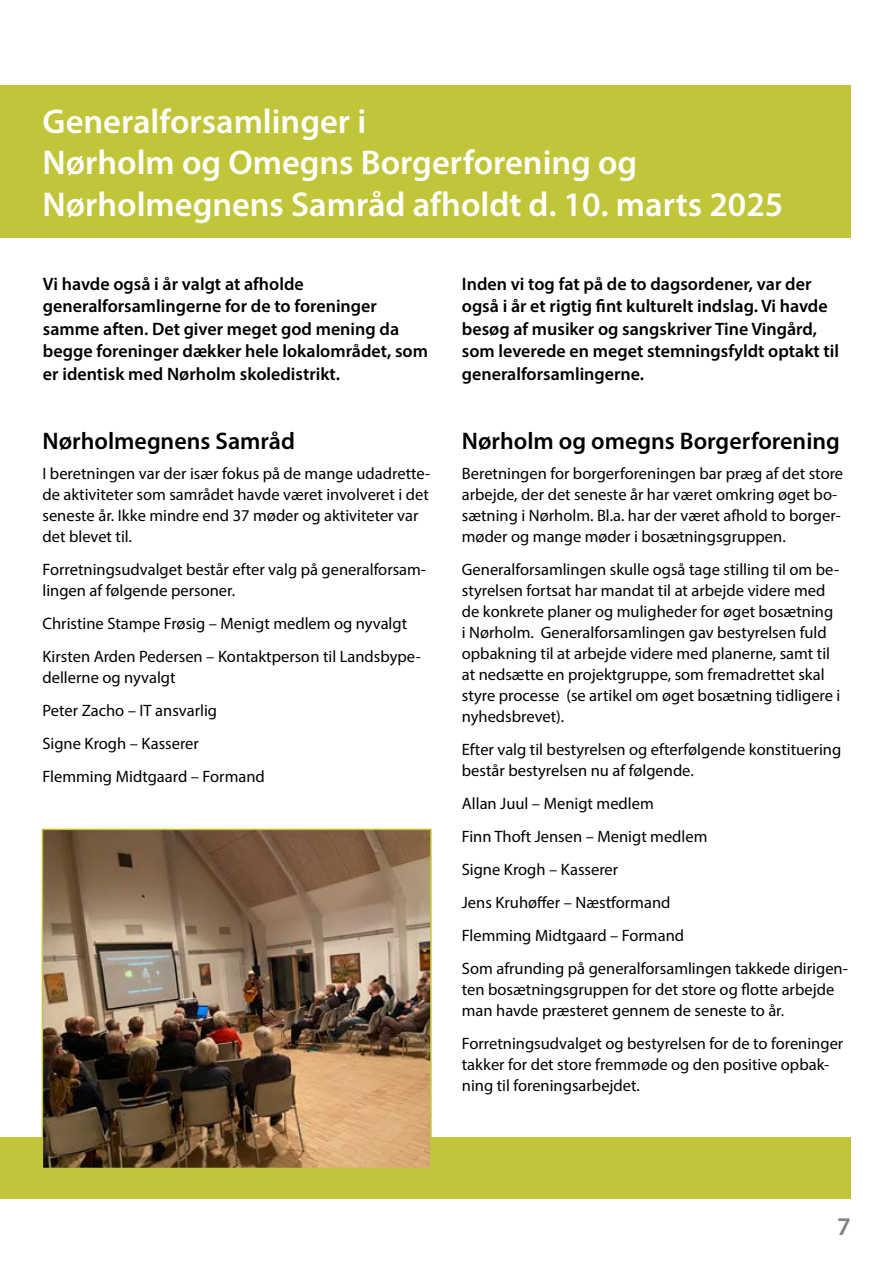
<style>
.page{position:relative;width:893px;height:1263px;background:#fff}
.page>*{position:absolute;margin:0;border:0;box-sizing:border-box;transform-origin:0 0}
.t1{font:600 34.5px/41.4px "Myriad Pro";color:#fff}
.t2{font:600 25.5px "Myriad Pro";color:#808285}
.t3{font:600 24px "Myriad Pro";color:#000}
.t4{font:600 18px/22.5px "Myriad Pro";color:#000}
.t5{font:16.5px/21px "Myriad Pro";color:#000}
</style>
<div class="page">
<div style="left:0;top:1137px;width:851px;height:62px;background:#c1c539"></div>
<div style="left:0;top:85px;width:850px;height:153px;background:#c1c539"></div>
<img style="left:44px;top:831px;width:386px;height:336px">
<div style="left:42px;top:829px;width:390px;height:340px;border:1px solid #c1c539"></div>
<h1 class="t1" style="left:43px;top:100px;width:742px">Generalforsamlinger i<br>Nørholm og Omegns Borgerforening og<br>Nørholmegnens Samråd afholdt d. 10. marts 2025</h1>
<p class="t4" style="left:43px;top:272px;width:386px">Vi havde også i år valgt at afholde generalforsamlingerne for de to foreninger samme aften. Det giver meget god mening da begge foreninger dækker hele lokalområdet, som er identisk med Nørholm skoledistrikt.</p>
<p class="t4" style="left:462px;top:272px;width:379px">Inden vi tog fat på de to dagsordener, var der også i år et rigtig fint kulturelt indslag. Vi havde besøg af musiker og sangskriver Tine Vingård, som leverede en meget stemningsfyldt optakt til generalforsamlingerne.</p>
<h3 class="t3" style="left:43px;top:426px;width:254px">Nørholmegnens Samråd</h3>
<p class="t5" style="left:43px;top:462px;width:389px">I beretningen var der især fokus på de mange udadrette&shy;de aktiviteter som samrådet havde været involveret i det seneste år. Ikke mindre end 37 møder og aktiviteter var det blevet til.</p>
<p class="t5" style="left:43px;top:558px;width:385px">Forretningsudvalget består efter valg på generalforsam&shy;lingen af følgende personer.</p>
<p class="t5" style="left:43px;top:606px;width:380px;line-height:33px">Christine Stampe Frøsig – Menigt medlem og nyvalgt<br>Kirsten Arden Pedersen – Kontaktperson til Landsbype-</p>
<p class="t5" style="left:43px;top:660px;width:224px;line-height:33px">dellerne og nyvalgt<br>Peter Zacho – IT ansvarlig<br>Signe Krogh – Kasserer<br>Flemming Midtgaard – Formand</p>
<h3 class="t3" style="left:462px;top:426px;width:380px">Nørholm og omegns Borgerforening</h3>
<p class="t5" style="left:462px;top:462px;width:383px">Beretningen for borgerforeningen bar præg af det store arbejde, der det seneste år har været omkring øget bo&shy;sætning i Nørholm. Bl.a. har der været afhold to borger&shy;møder og mange møder i bosætningsgruppen.</p>
<p class="t5" style="left:462px;top:558px;width:380px">Generalforsamlingen skulle også tage stilling til om be&shy;styrelsen fortsat har mandat til at arbejde videre med de konkrete planer og muligheder for øget bosætning i Nørholm. Generalforsamlingen gav bestyrelsen fuld opbakning til at arbejde videre med planerne, samt til at nedsætte en projektgruppe, som fremadrettet skal styre processe (se artikel om øget bosætning tidligere i nyhedsbrevet).</p>
<p class="t5" style="left:462px;top:738px;width:381px">Efter valg til bestyrelsen og efterfølgende konstituering består bestyrelsen nu af følgende.</p>
<p class="t5" style="left:462px;top:786px;width:387px;line-height:33px">Allan Juul – Menigt medlem<br>Finn Thoft Jensen – Menigt medlem<br>Signe Krogh – Kasserer<br>Jens Kruhøffer – Næstformand<br>Flemming Midtgaard – Formand<br>Som afrunding på generalforsamlingen takkede dirigen-</p>
<p class="t5" style="left:462px;top:978px;width:374px">ten bosætningsgruppen for det store og flotte arbejde man havde præsteret gennem de seneste to år.</p>
<p class="t5" style="left:462px;top:1032px;width:383px">Forretningsudvalget og bestyrelsen for de to foreninger takker for det store fremmøde og den positive opbak&shy;ning til foreningsarbejdet.</p>
<h2 class="t2" style="left:837px;top:1210px;width:15px">7</h2>
</div>
